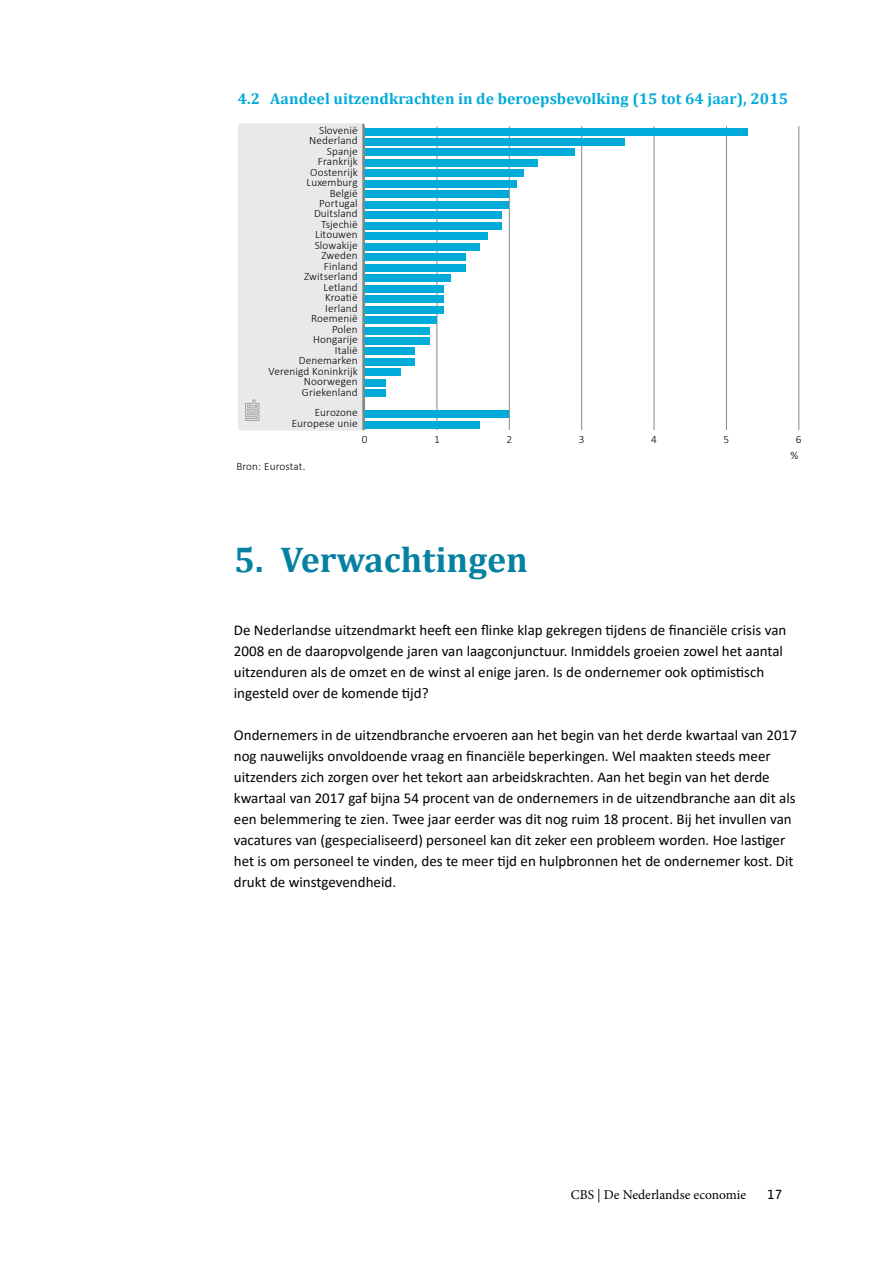
<style>
.page{position:relative;width:893px;height:1263px;background:#fff}
.page>*{position:absolute;margin:0;border:0;box-sizing:border-box;transform-origin:0 0}
.t1{font:700 36px "Cambria";color:#0581a2}
.t2{font:700 15.75px "Cambria";letter-spacing:.005em;color:#00abd9}
.t3{font:15px/21px "Calibri";color:#000}
.t4{font:13.5px "Minion Pro";color:#000}
.t5{font:13.5px "Akko Pro";color:#000}
.t6{font:300 11.25px "Calibri";letter-spacing:.01em;color:#000}
</style>
<div class="page">
<div style="left:238px;top:123px;width:125px;height:308px;background:#e9e9e9"></div>
<hr style="left:364px;top:126px;width:1px;height:304px;background:#868786">
<hr style="left:437px;top:126px;width:1px;height:304px;background:#868786">
<hr style="left:509px;top:126px;width:1px;height:304px;background:#868786">
<hr style="left:581px;top:126px;width:1px;height:304px;background:#868786">
<hr style="left:654px;top:126px;width:1px;height:304px;background:#868786">
<hr style="left:726px;top:126px;width:1px;height:304px;background:#868786">
<hr style="left:799px;top:126px;width:1px;height:304px;background:#868786">
<div style="left:365px;top:128px;width:383px;height:7px;background:#00abd9"></div>
<div style="left:365px;top:138px;width:260px;height:8px;background:#00abd9"></div>
<div style="left:365px;top:149px;width:209px;height:7px;background:#00abd9"></div>
<div style="left:365px;top:159px;width:173px;height:8px;background:#00abd9"></div>
<div style="left:365px;top:170px;width:159px;height:7px;background:#00abd9"></div>
<div style="left:365px;top:180px;width:152px;height:8px;background:#00abd9"></div>
<div style="left:365px;top:191px;width:144px;height:7px;background:#00abd9"></div>
<div style="left:365px;top:201px;width:144px;height:8px;background:#00abd9"></div>
<div style="left:365px;top:212px;width:137px;height:7px;background:#00abd9"></div>
<div style="left:365px;top:222px;width:137px;height:8px;background:#00abd9"></div>
<div style="left:365px;top:232px;width:123px;height:8px;background:#00abd9"></div>
<div style="left:365px;top:243px;width:115px;height:7px;background:#00abd9"></div>
<div style="left:365px;top:253px;width:101px;height:8px;background:#00abd9"></div>
<div style="left:365px;top:264px;width:101px;height:7px;background:#00abd9"></div>
<div style="left:365px;top:274px;width:86px;height:8px;background:#00abd9"></div>
<div style="left:365px;top:285px;width:79px;height:7px;background:#00abd9"></div>
<div style="left:365px;top:295px;width:79px;height:8px;background:#00abd9"></div>
<div style="left:365px;top:306px;width:79px;height:7px;background:#00abd9"></div>
<div style="left:365px;top:316px;width:72px;height:8px;background:#00abd9"></div>
<div style="left:365px;top:327px;width:65px;height:7px;background:#00abd9"></div>
<div style="left:365px;top:337px;width:65px;height:8px;background:#00abd9"></div>
<div style="left:365px;top:348px;width:50px;height:7px;background:#00abd9"></div>
<div style="left:365px;top:358px;width:50px;height:8px;background:#00abd9"></div>
<div style="left:365px;top:369px;width:36px;height:7px;background:#00abd9"></div>
<div style="left:365px;top:379px;width:21px;height:8px;background:#00abd9"></div>
<div style="left:365px;top:390px;width:21px;height:7px;background:#00abd9"></div>
<div style="left:365px;top:410px;width:144px;height:8px;background:#00abd9"></div>
<div style="left:365px;top:421px;width:115px;height:7px;background:#00abd9"></div>
<hr style="left:362px;top:124px;width:2px;height:306px;background:#868786">
<p class="t2" style="left:238px;top:89px;width:552px">4.2 Aandeel uitzendkrachten in de beroepsbevolking (15 tot 64 jaar), 2015</p>
<p class="t6" style="left:319px;top:123px;width:40px">Slovenië</p>
<p class="t6" style="left:309px;top:133px;width:50px">Nederland</p>
<p class="t6" style="left:327px;top:144px;width:32px">Spanje</p>
<p class="t6" style="left:318px;top:154px;width:41px">Frankrijk</p>
<p class="t6" style="left:310px;top:165px;width:49px">Oostenrijk</p>
<p class="t6" style="left:307px;top:175px;width:53px">Luxemburg</p>
<p class="t6" style="left:330px;top:186px;width:30px">België</p>
<p class="t6" style="left:319px;top:196px;width:40px">Portugal</p>
<p class="t6" style="left:314px;top:207px;width:45px">Duitsland</p>
<p class="t6" style="left:321px;top:217px;width:38px">Tsjechië</p>
<p class="t6" style="left:315px;top:228px;width:44px">Litouwen</p>
<p class="t6" style="left:315px;top:238px;width:45px">Slowakije</p>
<p class="t6" style="left:321px;top:249px;width:38px">Zweden</p>
<p class="t6" style="left:324px;top:259px;width:35px">Finland</p>
<p class="t6" style="left:304px;top:270px;width:55px">Zwitserland</p>
<p class="t6" style="left:324px;top:280px;width:36px">Letland</p>
<p class="t6" style="left:325px;top:291px;width:34px">Kroatië</p>
<p class="t6" style="left:325px;top:301px;width:34px">Ierland</p>
<p class="t6" style="left:311px;top:311px;width:48px">Roemenië</p>
<p class="t6" style="left:332px;top:322px;width:27px">Polen</p>
<p class="t6" style="left:313px;top:332px;width:46px">Hongarije</p>
<p class="t6" style="left:335px;top:343px;width:24px">Italië</p>
<p class="t6" style="left:299px;top:353px;width:61px">Denemarken</p>
<p class="t6" style="left:269px;top:364px;width:91px">Verenigd Koninkrijk</p>
<p class="t6" style="left:304px;top:374px;width:55px">Noorwegen</p>
<p class="t6" style="left:302px;top:385px;width:57px">Griekenland</p>
<p class="t6" style="left:315px;top:406px;width:45px">Eurozone</p>
<p class="t6" style="left:292px;top:416px;width:68px">Europese unie</p>
<p class="t6" style="left:362px;top:432px;width:7px">0</p>
<p class="t6" style="left:434px;top:432px;width:7px">1</p>
<p class="t6" style="left:506px;top:432px;width:7px">2</p>
<p class="t6" style="left:579px;top:432px;width:7px">3</p>
<p class="t6" style="left:651px;top:432px;width:7px">4</p>
<p class="t6" style="left:724px;top:432px;width:7px">5</p>
<p class="t6" style="left:796px;top:432px;width:7px">6</p>
<p class="t6" style="left:236px;top:459px;width:71px">Bron: Eurostat.</p>
<h1 class="t1" style="left:234px;top:538px;width:296px">5. Verwachtingen</h1>
<p class="t6" style="left:790px;top:448px;width:9px">%</p>
<p class="t3" style="left:234px;top:619px;width:554px">De Nederlandse uitzendmarkt heeft een flinke klap gekregen tijdens de financiële crisis van 2008 en de daaropvolgende jaren van laagconjunctuur. Inmiddels groeien zowel het aantal uitzenduren als de omzet en de winst al enige jaren. Is de ondernemer ook optimistisch ingesteld over de komende tijd?</p>
<p class="t3" style="left:234px;top:724px;width:565px">Ondernemers in de uitzendbranche ervoeren aan het begin van het derde kwartaal van 2017 nog nauwelijks onvoldoende vraag en financiële beperkingen. Wel maakten steeds meer uitzenders zich zorgen over het tekort aan arbeidskrachten. Aan het begin van het derde kwartaal van 2017 gaf bijna 54 procent van de ondernemers in de uitzendbranche aan dit als een belemmering te zien. Twee jaar eerder was dit nog ruim 18 procent. Bij het invullen van vacatures van (gespecialiseerd) personeel kan dit zeker een probleem worden. Hoe lastiger het is om personeel te vinden, des te meer tijd en hulpbronnen het de ondernemer kost. Dit drukt de winstgevendheid.</p>
<p class="t4" style="left:571px;top:1186px;width:177px">CBS | De Nederlandse economie</p>
<p class="t5" style="left:767px;top:1186px;width:17px">17</p>
</div>
